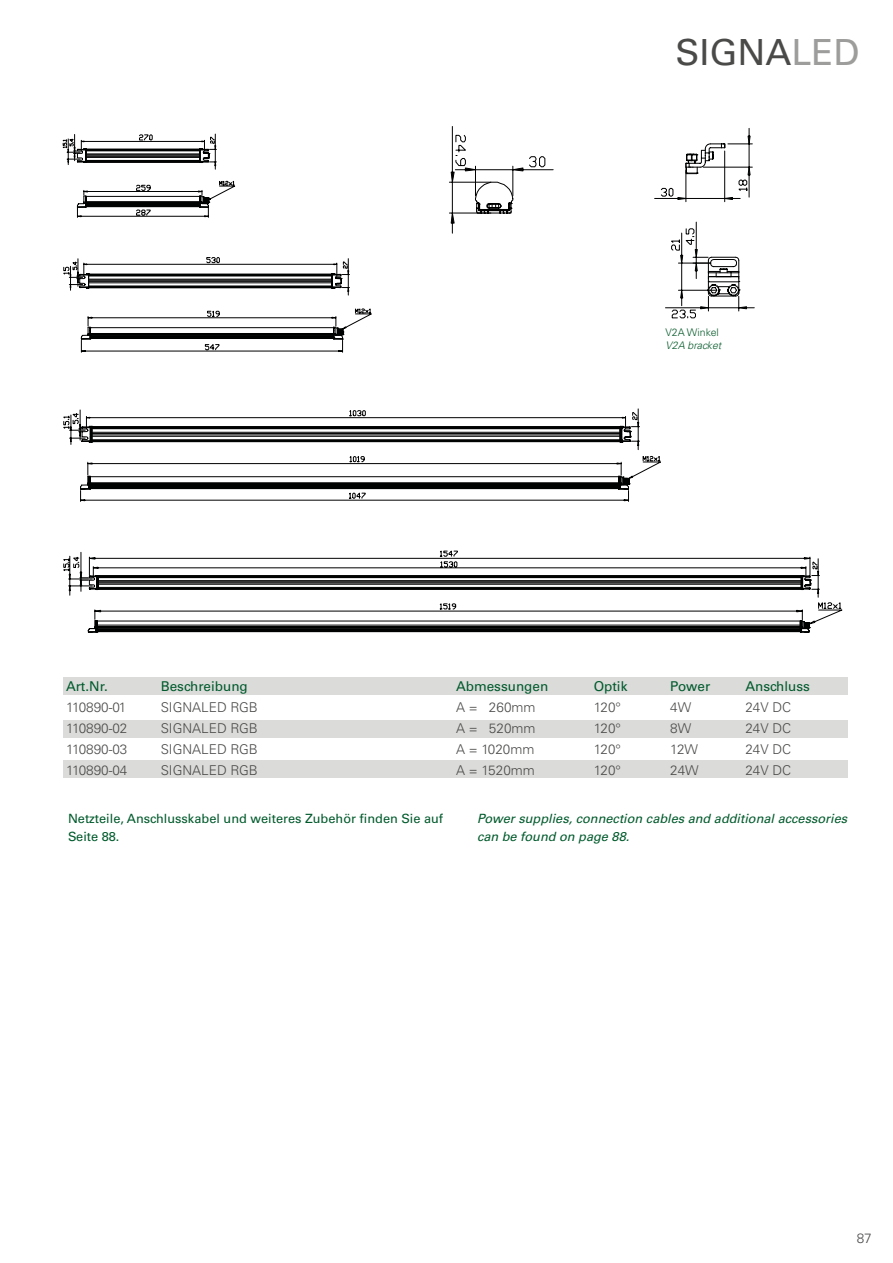
<style>
.page{position:relative;width:893px;height:1263px;background:#fff}
.page>*{position:absolute;margin:0;border:0;box-sizing:border-box;transform-origin:0 0}
.t1{font:36px "Univers";color:#4a4a49}
.t2{font:300 13.5px/21px "Univers";color:#4a4a49}
.t3{font:300 13.5px/21px "Univers";letter-spacing:-.025em;color:#4a4a49}
.t4{font:italic 12.75px/18px "Univers";color:#005a2c}
.t5{font:12.75px/18px "Univers";color:#005a2c}
.t6{font:italic 300 10.5px/12.6px "Univers";color:#065a2a}
.s1{color:#9d9d9c}
.s2{font-style:normal}
.s3{font-weight:400;color:#005a2c}
</style>
<div class="page">
<div style="left:64px;top:678px;width:784px;height:17px;background:#dbdbda"></div>
<div style="left:64px;top:720px;width:784px;height:17px;background:#dbdbda"></div>
<div style="left:64px;top:761px;width:784px;height:17px;background:#dbdbda"></div>
<svg style="left:449px;top:126px;width:104px;height:108px"></svg>
<svg style="left:654px;top:128px;width:99px;height:74px"></svg>
<svg style="left:665px;top:222px;width:90px;height:96px"></svg>
<svg style="left:80px;top:308px;width:292px;height:45px"></svg>
<svg style="left:76px;top:180px;width:160px;height:38px"></svg>
<svg style="left:62px;top:134px;width:155px;height:36px"></svg>
<svg style="left:63px;top:257px;width:287px;height:38px"></svg>
<svg style="left:63px;top:409px;width:598px;height:93px"></svg>
<svg style="left:63px;top:550px;width:780px;height:83px"></svg>
<p class="t1" style="left:675px;top:31px;width:186px">SIGNA<span class="s1">LED</span></p>
<p class="t6" style="left:665px;top:326px;width:57px"><span class="s2">V2A Winkel<br></span>V2A bracket</p>
<p class="t2" style="left:66px;top:676px;width:63px"><span class="s3">Art.Nr.<br></span>110890-01<br>110890-02<br>110890-03<br>110890-04</p>
<p class="t2" style="left:161px;top:676px;width:99px"><span class="s3">Beschreibung<br></span>SIGNALED RGB<br>SIGNALED RGB<br>SIGNALED RGB<br>SIGNALED RGB</p>
<p class="t3" style="left:594px;top:676px;width:35px"><span class="s3">Optik<br></span>120°<br>120°<br>120°<br>120°</p>
<p class="t2" style="left:745px;top:676px;width:66px"><span class="s3">Anschluss<br></span>24V DC<br>24V DC<br>24V DC<br>24V DC</p>
<p class="t2" style="left:456px;top:676px;width:94px"><span class="s3">Abmessungen<br></span>A = 260mm<br>A = 520mm<br>A = 1020mm<br>A = 1520mm</p>
<p class="t2" style="left:670px;top:676px;width:42px"><span class="s3">Power<br></span>4W<br>8W<br>12W<br>24W</p>
<p class="t5" style="left:68px;top:809px;width:377px">Netzteile, Anschlusskabel und weiteres Zubehör finden Sie auf<br>Seite 88.</p>
<p class="t4" style="left:477px;top:809px;width:372px">Power supplies, connection cables and additional accessories can be found on page 88.</p>
<p class="t2" style="left:857px;top:1227px;width:17px">87</p>
</div>
